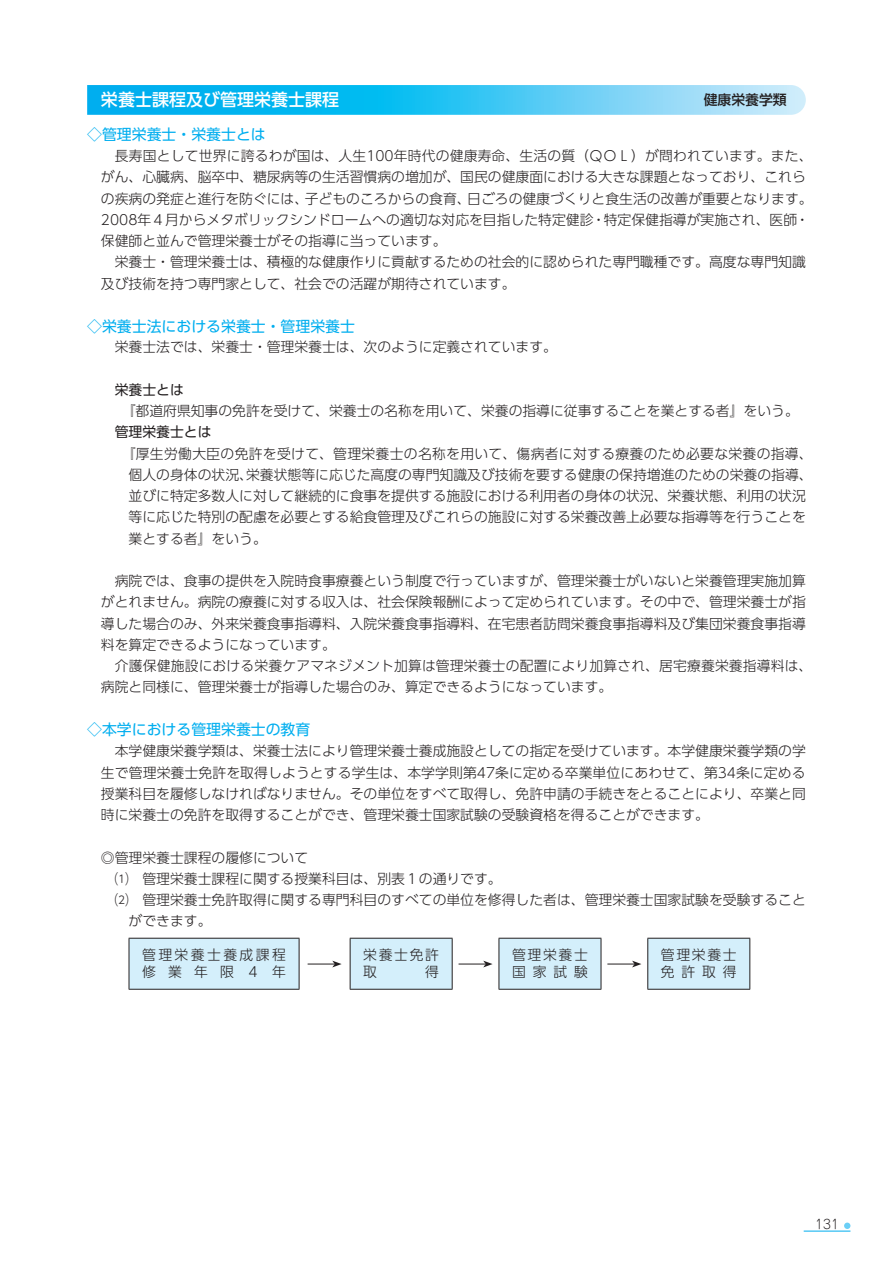
<style>
.page{position:relative;width:893px;height:1263px;background:#fff}
.page>*{position:absolute;margin:0;border:0;box-sizing:border-box;transform-origin:0 0}
.t1{font:500 16.95px "UD Shin Go Pro";color:#fff}
.t2{font:14.85px "UD Shin Go Pro";color:#00aeef}
.t3{font:300 13.8px/21.3px "UD Shin Go Pro";color:#231f20}
.t4{font:300 13.8px/17px "UD Shin Go Pro";letter-spacing:.12em;color:#231f20}
.t5{font:300 13.8px/17px "UD Shin Go Pro";letter-spacing:.175em;color:#231f20}
.t6{font:13.8px "UD Shin Go Pro";color:#231f20}
.t7{font:500 13.8px "UD Shin Go Pro";color:#231f20}
.t8{font:300 12.75px "Jun 101 Pro";color:#231f20}
</style>
<div class="page">
<hr style="left:804px;top:1231px;width:46px;height:1px;background:#00aeef">
<div style="left:844px;top:1222px;width:6px;height:7px;background:#6bcff6;border-radius:50%"></div>
<hr style="left:129px;top:989px;width:170px;height:1px;background:#231f20">
<hr style="left:350px;top:989px;width:103px;height:1px;background:#231f20">
<hr style="left:499px;top:989px;width:102px;height:1px;background:#231f20">
<hr style="left:647px;top:989px;width:103px;height:1px;background:#231f20">
<svg style="left:129px;top:938px;width:621px;height:51px"></svg>
<svg style="left:87px;top:85px;width:719px;height:30px"></svg>
<p class="t1" style="left:101px;top:86px;width:240px">栄養士課程及び管理栄養士課程</p>
<p class="t7" style="left:704px;top:89px;width:84px">健康栄養学類</p>
<p class="t2" style="left:87px;top:122px;width:180px">◇管理栄養士・栄養士とは</p>
<p class="t3" style="left:101px;top:145px;width:713px">　長寿国として世界に誇るわが国は、人生100年時代の健康寿命、生活の質（ＱＯＬ）が問われています。また、がん、心臓病、脳卒中、糖尿病等の生活習慣病の増加が、国民の健康面における大きな課題となっており、これらの疾病の発症と進行を防ぐには、子どものころからの食育、日ごろの健康づくりと食生活の改善が重要となります。2008年４月からメタボリックシンドロームへの適切な対応を目指した特定健診・特定保健指導が実施され、医師・保健師と並んで管理栄養士がその指導に当っています。<br>　栄養士・管理栄養士は、積極的な健康作りに貢献するための社会的に認められた専門職種です。高度な専門知識及び技術を持つ専門家として、社会での活躍が期待されています。</p>
<p class="t2" style="left:87px;top:314px;width:269px">◇栄養士法における栄養士・管理栄養士</p>
<p class="t3" style="left:101px;top:336px;width:458px">　栄養士法では、栄養士・管理栄養士は、次のように定義されています。</p>
<p class="t6" style="left:115px;top:378px;width:71px">栄養士とは</p>
<p class="t3" style="left:122px;top:400px;width:679px">『都道府県知事の免許を受けて、栄養士の名称を用いて、栄養の指導に従事することを業とする者』をいう。</p>
<p class="t6" style="left:115px;top:421px;width:98px">管理栄養士とは</p>
<p class="t3" style="left:129px;top:442px;width:686px;text-indent:-7px">『厚生労働大臣の免許を受けて、管理栄養士の名称を用いて、傷病者に対する療養のため必要な栄養の指導、個人の身体の状況、栄養状態等に応じた高度の専門知識及び技術を要する健康の保持増進のための栄養の指導、並びに特定多数人に対して継続的に食事を提供する施設における利用者の身体の状況、栄養状態、利用の状況等に応じた特別の配慮を必要とする給食管理及びこれらの施設に対する栄養改善上必要な指導等を行うことを業とする者』をいう。</p>
<p class="t3" style="left:101px;top:570px;width:713px">　病院では、食事の提供を入院時食事療養という制度で行っていますが、管理栄養士がいないと栄養管理実施加算がとれません。病院の療養に対する収入は、社会保険報酬によって定められています。その中で、管理栄養士が指導した場合のみ、外来栄養食事指導料、入院栄養食事指導料、在宅患者訪問栄養食事指導料及び集団栄養食事指導料を算定できるようになっています。<br>　介護保健施設における栄養ケアマネジメント加算は管理栄養士の配置により加算され、居宅療養栄養指導料は、病院と同様に、管理栄養士が指導した場合のみ、算定できるようになっています。</p>
<p class="t2" style="left:87px;top:718px;width:225px">◇本学における管理栄養士の教育</p>
<p class="t3" style="left:101px;top:740px;width:706px;text-align:justify">　本学健康栄養学類は、栄養士法により管理栄養士養成施設としての指定を受けています。本学健康栄養学類の学生で管理栄養士免許を取得しようとする学生は、本学学則第47条に定める卒業単位にあわせて、第34条に定める授業科目を履修しなければなりません。その単位をすべて取得し、免許申請の手続きをとることにより、卒業と同時に栄養士の免許を取得することができ、管理栄養士国家試験の受験資格を得ることができます。</p>
<p class="t3" style="left:101px;top:846px;width:209px">◎管理栄養士課程の履修について</p>
<p class="t3" style="left:115px;top:867px;width:388px">⑴　管理栄養士課程に関する授業科目は、別表１の通りです。</p>
<p class="t3" style="left:115px;top:889px;width:692px">⑵　管理栄養士免許取得に関する専門科目のすべての単位を修得した者は、管理栄養士国家試験を受験すること</p>
<p class="t3" style="left:129px;top:910px;width:84px">ができます。</p>
<p class="t5" style="left:142px;top:946px;width:145px">管理栄養士養成課程修業年限４年</p>
<p class="t3" style="left:363px;top:946px;width:77px;line-height:17px">栄養士免許取</p>
<p class="t4" style="left:512px;top:946px;width:77px">管理栄養士国家試験</p>
<p class="t4" style="left:661px;top:946px;width:77px">管理栄養士免許取得</p>
<p class="t3" style="left:425px;top:961px;width:15px">得</p>
<p class="t8" style="left:815px;top:1213px;width:26px">131</p>
</div>
